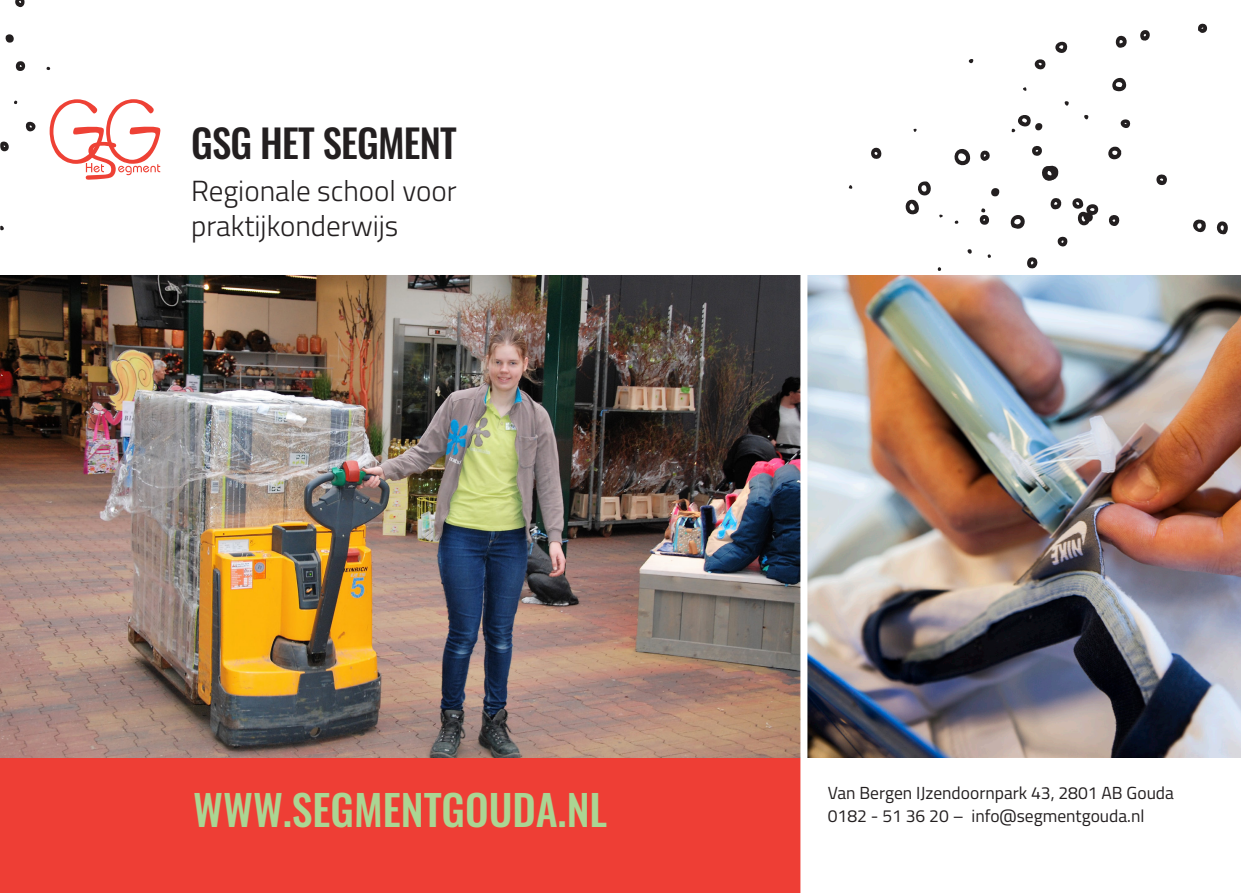
<style>
.page{position:relative;width:1241px;height:893px;background:#fff}
.page>*{position:absolute;margin:0;border:0;box-sizing:border-box;transform-origin:0 0}
._01__platte_tekst{font:500 42px "Oswald";color:#abd593}
.t1{font:500 38.85px "Oswald";letter-spacing:-.02em;color:#231f20}
.t2{font:300 29.05px/35px "Titillium Web";color:#231f20}
._01__platte_tekst-2{font:17.5px "Titillium Web";color:#231f20}
</style>
<div class="page">
<svg style="left:15px;top:0;width:10px;height:7px"></svg>
<svg style="left:46px;top:66px;width:5px;height:4px"></svg>
<svg style="left:5px;top:34px;width:9px;height:9px"></svg>
<svg style="left:0;top:141px;width:9px;height:11px"></svg>
<svg style="left:15px;top:61px;width:11px;height:10px"></svg>
<svg style="left:25px;top:121px;width:11px;height:11px"></svg>
<svg style="left:0;top:225px;width:4px;height:5px"></svg>
<svg style="left:1198px;top:24px;width:10px;height:9px"></svg>
<svg style="left:1156px;top:174px;width:11px;height:11px"></svg>
<svg style="left:1140px;top:30px;width:10px;height:11px"></svg>
<svg style="left:1115px;top:35px;width:12px;height:13px"></svg>
<svg style="left:1050px;top:198px;width:12px;height:12px"></svg>
<svg style="left:1216px;top:221px;width:12px;height:14px"></svg>
<svg style="left:980px;top:150px;width:10px;height:11px"></svg>
<svg style="left:1010px;top:215px;width:15px;height:14px"></svg>
<svg style="left:1108px;top:146px;width:13px;height:14px"></svg>
<svg style="left:1084px;top:115px;width:4px;height:5px"></svg>
<svg style="left:1055px;top:41px;width:13px;height:12px"></svg>
<svg style="left:1120px;top:119px;width:11px;height:9px"></svg>
<svg style="left:1112px;top:77px;width:14px;height:15px"></svg>
<svg style="left:1064px;top:101px;width:4px;height:5px"></svg>
<svg style="left:968px;top:59px;width:6px;height:5px"></svg>
<svg style="left:1034px;top:59px;width:12px;height:11px"></svg>
<svg style="left:1023px;top:87px;width:4px;height:4px"></svg>
<svg style="left:991px;top:188px;width:9px;height:9px"></svg>
<svg style="left:987px;top:254px;width:4px;height:4px"></svg>
<svg style="left:1193px;top:219px;width:12px;height:14px"></svg>
<svg style="left:1109px;top:215px;width:10px;height:11px"></svg>
<svg style="left:1057px;top:236px;width:11px;height:11px"></svg>
<svg style="left:1027px;top:257px;width:10px;height:12px"></svg>
<svg style="left:967px;top:249px;width:4px;height:5px"></svg>
<svg style="left:954px;top:149px;width:17px;height:17px"></svg>
<svg style="left:913px;top:128px;width:4px;height:4px"></svg>
<svg style="left:871px;top:148px;width:10px;height:11px"></svg>
<svg style="left:1032px;top:146px;width:27px;height:35px"></svg>
<svg style="left:1011px;top:115px;width:32px;height:18px"></svg>
<svg style="left:979px;top:208px;width:10px;height:17px"></svg>
<svg style="left:937px;top:267px;width:4px;height:4px"></svg>
<svg style="left:905px;top:181px;width:53px;height:43px"></svg>
<svg style="left:1072px;top:198px;width:26px;height:28px"></svg>
<svg style="left:848px;top:185px;width:5px;height:4px"></svg>
<div style="left:0;top:757px;width:800px;height:136px;background:#ee3e35"></div>
<img style="left:0;top:275px;width:800px;height:482px">
<img style="left:807px;top:275px;width:433px;height:482px">
<svg style="left:50px;top:99px;width:110px;height:81px"></svg>
<p class="t1" style="left:191px;top:123px;width:267px">GSG HET SEGMENT</p>
<p class="t2" style="left:191px;top:172px;width:267px">Regionale school voor praktijkonderwijs</p>
<p class="_01__platte_tekst" style="left:193px;top:787px;width:415px">WWW.SEGMENTGOUDA.NL</p>
<p class="_01__platte_tekst-2" style="left:827px;top:780px;width:348px">Van Bergen IJzendoornpark 43, 2801 AB Gouda</p>
<p class="_01__platte_tekst-2" style="left:827px;top:803px;width:318px">0182 - 51 36 20 – info@segmentgouda.nl</p>
</div>
